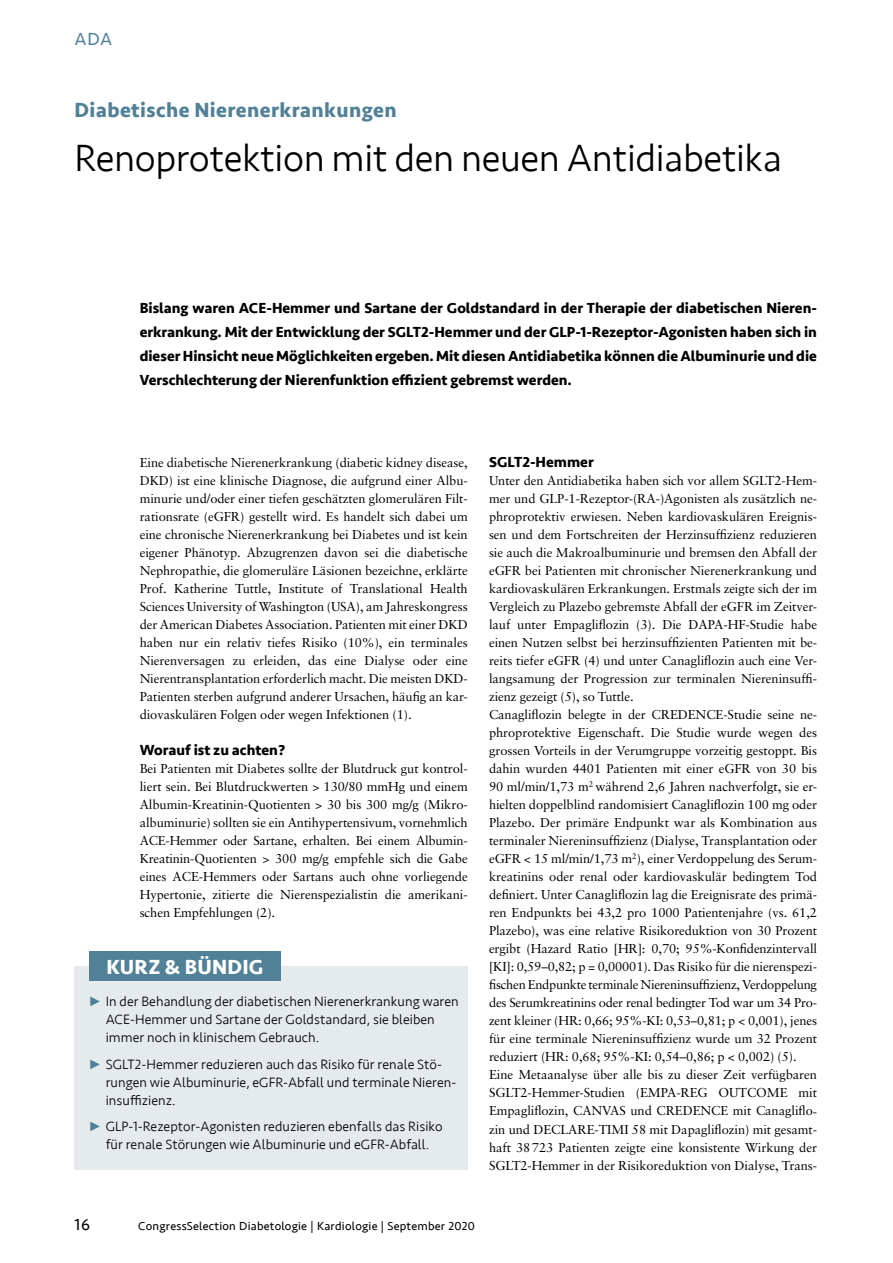
<style>
.page{position:relative;width:893px;height:1263px;background:#fff}
.page>*{position:absolute;margin:0;border:0;box-sizing:border-box;transform-origin:0 0}
.t1{font:300 39px "Seravek";letter-spacing:-.01em;color:#000}
.t2{font:700 21px "Seravek";letter-spacing:.02em;color:#518196}
.t3{font:700 21px "Seravek";letter-spacing:.01em;color:#fff}
.t4{font:18px "Seravek";color:#518196}
.t5{font:16.5px "Seravek";color:#000}
.t6{font:700 15px/24px "Seravek";color:#000;text-align:justify}
.t7{font:300 13.95px/18px "Seravek";letter-spacing:.005em;color:#000}
.t8{font:12.9px/18px "Sabon";letter-spacing:-.005em;color:#000;text-align:justify}
.t9{font:12px "Seravek";letter-spacing:.02em;color:#000}
</style>
<div class="page">
<div style="left:74px;top:966px;width:394px;height:203px;background:#e5eaed"></div>
<div style="left:89px;top:951px;width:192px;height:30px;background:#518196"></div>
<h3 class="t4" style="left:74px;top:25px;width:39px">ADA</h3>
<h2 class="t2" style="left:74px;top:93px;width:324px">Diabetische Nierenerkrankungen</h2>
<h1 class="t1" style="left:74px;top:135px;width:709px">Renoprotektion mit den neuen Antidiabetika</h1>
<p class="t6" style="left:140px;top:296px;width:679px">Bislang waren ACE-Hemmer und Sartane der Goldstandard in der Therapie der diabetischen Nieren&shy;erkrankung. Mit der Entwicklung der SGLT2-Hemmer und der GLP-1-Rezeptor-Agonisten haben sich in dieser Hinsicht neue Möglichkeiten ergeben. Mit diesen Antidiabetika können die Albuminurie und die Verschlechterung der Nierenfunktion effizient gebremst werden.</p>
<p class="t8" style="left:140px;top:454px;width:330px">Eine diabetische Nierenerkrankung (diabetic kidney disease, DKD) ist eine klinische Diagnose, die aufgrund einer Albu&shy;minurie und/oder einer tiefen geschätzten glomerulären Filt&shy;rationsrate (eGFR) gestellt wird. Es handelt sich dabei um eine chronische Nierenerkrankung bei Diabetes und ist kein eigener Phänotyp. Abzugrenzen davon sei die diabetische Nephropathie, die glomeruläre Läsionen bezeichne, erklärte Prof. Katherine Tuttle, Institute of Translational Health Sciences University of Washington (USA), am Jahreskongress der American Diabetes Association. Patienten mit einer DKD haben nur ein relativ tiefes Risiko (10%), ein terminales Nierenversagen zu erleiden, das eine Dialyse oder eine Nierentransplantation erforderlich macht. Die meisten DKD-Patienten sterben aufgrund anderer Ursachen, häufig an kar&shy;diovaskulären Folgen oder wegen Infektionen (1).</p>
<p class="t6" style="left:140px;top:738px;width:147px">Worauf ist zu achten?</p>
<p class="t8" style="left:140px;top:760px;width:330px">Bei Patienten mit Diabetes sollte der Blutdruck gut kontrol&shy;liert sein. Bei Blutdruckwerten &gt; 130/80 mmHg und einem Albumin-Kreatinin-Quotienten &gt; 30 bis 300 mg/g (Mikro&shy;albuminurie) sollten sie ein Antihypertensivum, vornehmlich ACE-Hemmer oder Sartane, erhalten. Bei einem Albumin-Kreatinin-Quotienten &gt; 300 mg/g empfehle sich die Gabe eines ACE-Hemmers oder Sartans auch ohne vorliegende Hypertonie, zitierte die Nierenspezialistin die amerikani&shy;schen Empfehlungen (2).</p>
<h2 class="t3" style="left:106px;top:950px;width:159px">KURZ &amp; BÜNDIG</h2>
<p class="t7" style="left:106px;top:993px;width:355px">In der Behandlung der diabetischen Nierenerkrankung waren<br>ACE-Hemmer und Sartane der Goldstandard, sie bleiben immer noch in klinischem Gebrauch.</p>
<p class="t7" style="left:106px;top:1055px;width:352px">SGLT2-Hemmer reduzieren auch das Risiko für renale Stö&shy;rungen wie Albuminurie, eGFR-Abfall und terminale Nieren&shy;insuffizienz.</p>
<p class="t7" style="left:106px;top:1118px;width:338px">GLP-1-Rezeptor-Agonisten reduzieren ebenfalls das Risiko für renale Störungen wie Albuminurie und eGFR-Abfall.</p>
<p class="t6" style="left:489px;top:450px;width:106px">SGLT2-Hemmer</p>
<p class="t8" style="left:489px;top:472px;width:330px;text-align:left">Unter den Antidiabetika haben sich vor allem SGLT2-Hem&shy;mer und GLP-1-Rezeptor-(RA-)Agonisten als zusätzlich ne&shy;phroprotektiv erwiesen. Neben kardiovaskulären Ereignis&shy;sen und dem Fortschreiten der Herzinsuffizienz reduzieren sie auch die Makroalbuminurie und bremsen den Abfall der eGFR bei Patienten mit chronischer Nierenerkrankung und kardiovaskulären Erkrankungen. Erstmals zeigte sich der im Vergleich zu Plazebo gebremste Abfall der eGFR im Zeitver&shy;lauf unter Empagliflozin (3). Die DAPA-HF-Studie habe einen Nutzen selbst bei herzinsuffizienten Patienten mit be&shy;reits tiefer eGFR (4) und unter Canagliflozin auch eine Ver&shy;langsamung der Progression zur terminalen Niereninsuffi&shy;zienz gezeigt (5), so Tuttle.<br>Canagliflozin belegte in der CREDENCE-Studie seine ne&shy;phroprotektive Eigenschaft. Die Studie wurde wegen des grossen Vorteils in der Verumgruppe vorzeitig gestoppt. Bis dahin wurden 4401 Patienten mit einer eGFR von 30 bis 90 ml/min/1,73 m<sup>2</sup> während 2,6 Jahren nachverfolgt, sie er&shy;hielten doppelblind randomisiert Canagliflozin 100 mg oder Plazebo. Der primäre Endpunkt war als Kombination aus terminaler Niereninsuffizienz (Dialyse, Transplantation oder eGFR &lt; 15 ml/min/1,73 m<sup>2</sup>), einer Verdoppelung des Serum&shy;kreatinins oder renal oder kardiovaskulär bedingtem Tod definiert. Unter Canagliflozin lag die Ereignisrate des primä&shy;ren Endpunkts bei 43,2 pro 1000 Patientenjahre (vs. 61,2<br>Plazebo), was eine relative Risikoreduktion von 30 Prozent ergibt (Hazard Ratio [HR]: 0,70; 95%-Konfidenzintervall [KI]: 0,59–0,82; p = 0,00001). Das Risiko für die nierenspezi&shy;fischen Endpunkte terminale Niereninsuffizienz, Verdoppelung des Serumkreatinins oder renal bedingter Tod war um 34 Pro&shy;zent kleiner (HR: 0,66; 95%-KI: 0,53–0,81; p &lt; 0,001), jenes für eine terminale Niereninsuffizienz wurde um 32 Prozent reduziert (HR: 0,68; 95%-KI: 0,54–0,86; p &lt; 0,002) (5).<br>Eine Metaanalyse über alle bis zu dieser Zeit verfügbaren SGLT2-Hemmer-Studien (EMPA-REG OUTCOME mit Empagliflozin, CANVAS und CREDENCE mit Canagliflo&shy;zin und DECLARE-TIMI 58 mit Dapagliflozin) mit gesamt&shy;haft 38723 Patienten zeigte eine konsistente Wirkung der SGLT2-Hemmer in der Risikoreduktion von Dialyse, Trans-</p>
<p class="t5" style="left:74px;top:1212px;width:17px">16</p>
<p class="t9" style="left:138px;top:1217px;width:338px">CongressSelection Diabetologie | Kardiologie | September 2020</p>
</div>
